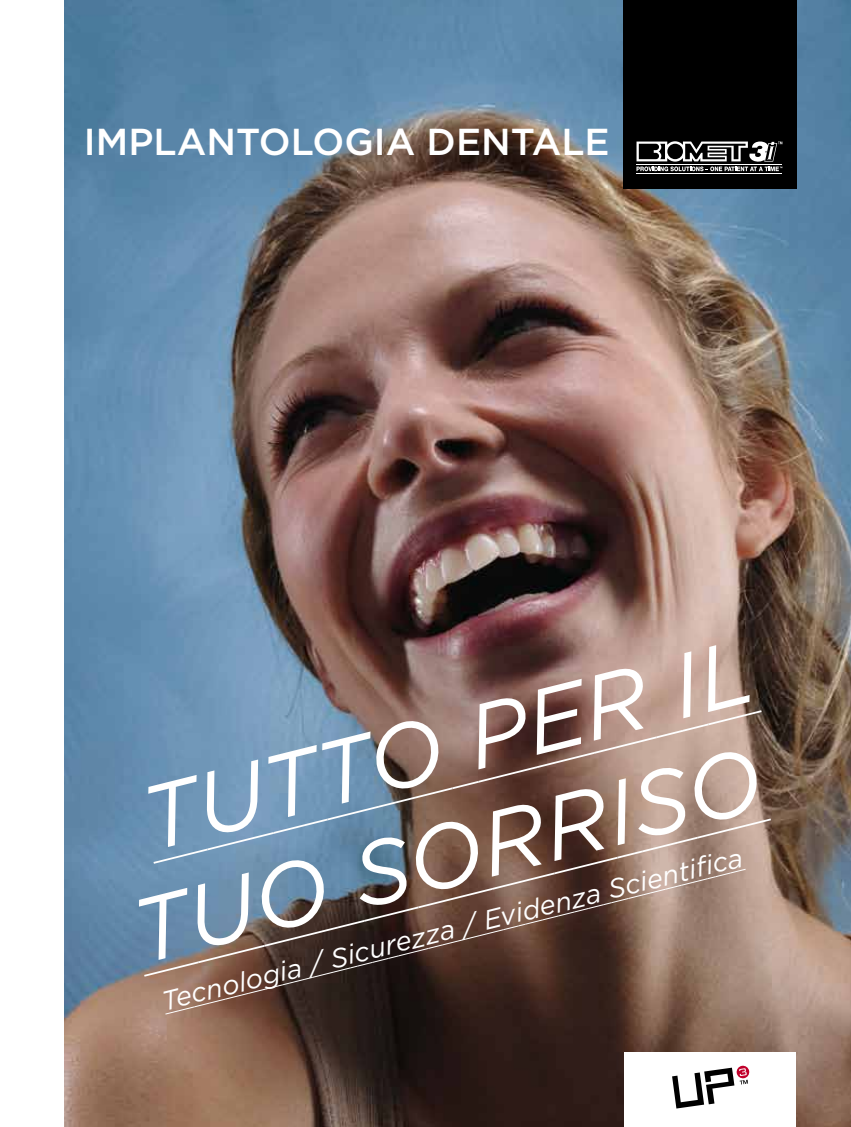
<style>
.page{position:relative;width:851px;height:1127px;background:#fff}
.page>*{position:absolute;margin:0;border:0;box-sizing:border-box;transform-origin:0 0}
.t1{font:italic 90px "Gotham";color:#fff}
.t2{font:500 37.5px "Gotham";color:#fff}
.t3{font:italic 27px "Gotham";color:#fff}
</style>
<div class="page">
<img style="left:65px;top:0;width:785px;height:1127px">
<svg style="left:142px;top:709px;width:630px;height:306px;background:#766c6c"></svg>
<div style="left:624px;top:1052px;width:171px;height:75px;background:#fff"></div>
<svg style="left:672px;top:1066px;width:77px;height:42px"></svg>
<div style="left:623px;top:0;width:173px;height:188px;background:#000"></div>
<svg style="left:636px;top:141px;width:146px;height:30px"></svg>
<hr style="left:636px;top:164px;width:146px;height:1px;background:#fff">
<hr style="left:636px;top:173px;width:146px;height:1px;background:#fff">
<h2 class="t2" style="left:84px;top:118px;width:527px">IMPLANTOLOGIA DENTALE</h2>
<h1 class="t1" style="left:129px;top:764px;width:627px;rotate:-14deg">TUTTO PER IL</h1>
<p class="t3" style="left:158px;top:984px;width:599px;rotate:-14deg">Tecnologia / Sicurezza / Evidenza Scientifca</p>
<h1 class="t1" style="left:120px;top:877px;width:647px;rotate:-14deg">TUO SORRISO</h1>
</div>
